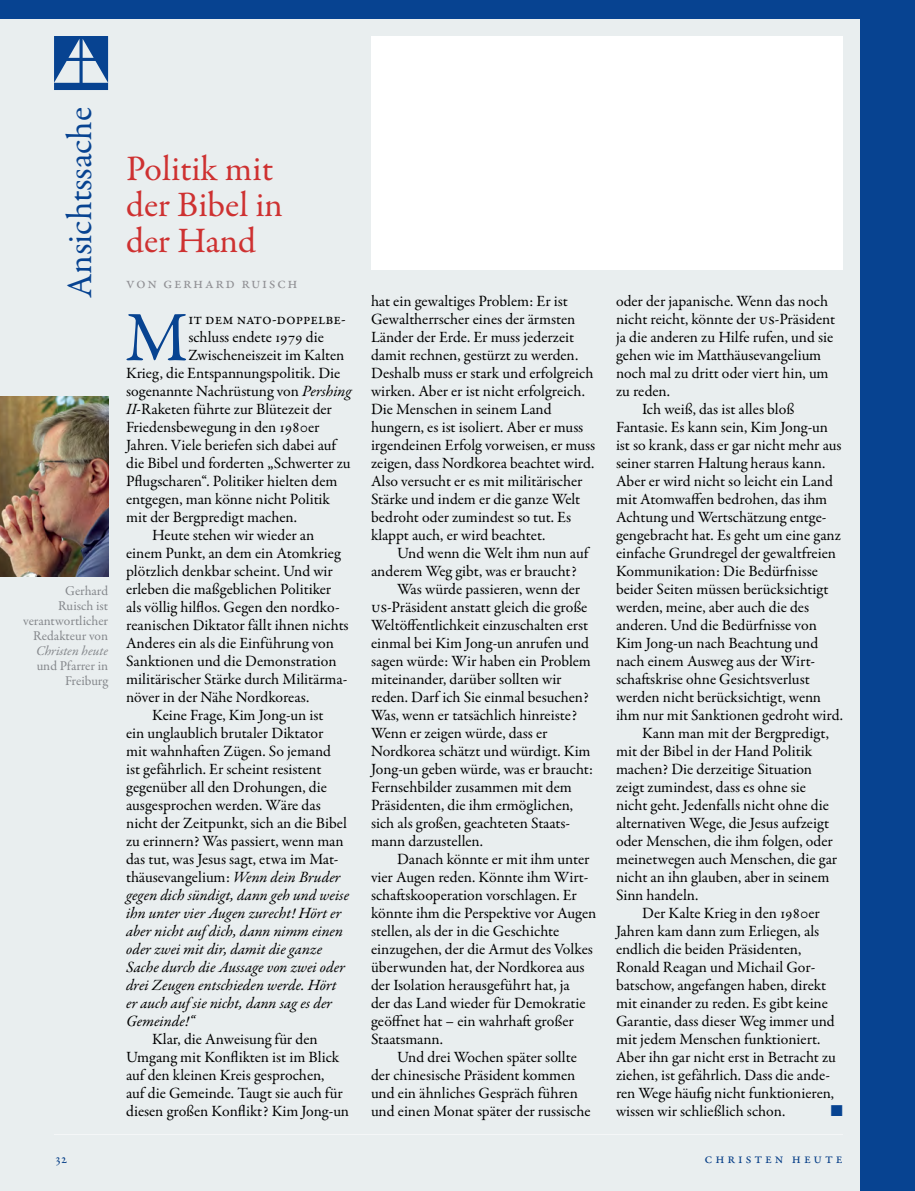
<style>
.page{position:relative;width:915px;height:1191px;background:#fff}
.page>*{position:absolute;margin:0;border:0;box-sizing:border-box;transform-origin:0 0}
.Text_mit_Initiale{font:71.25px "Garamond Premr Pro";color:#074391}
.t1{font:36px/36px "Garamond Premr Pro";color:#ce3131}
.Rubrik__Titel_in_Eck{font:36px "Garamond Premr Pro";color:#074391}
.Text_mit_Initiale-2{font:15.75px/18px "Garamond Premr Pro";letter-spacing:-.005em;color:#000}
.Autor_vor_Artikel{font:15.75px "Garamond Premr Pro";letter-spacing:.1em;color:#919195}
.t2{font:15.75px "Zapf Dingbats ITC";color:#074391}
.t3{font:14.25px "Garamond Premr Pro";letter-spacing:.2em;color:#074391}
.t4{font:13.5px/15px "Garamond Premr Pro";letter-spacing:-.005em;color:#919195;text-align:right}
.t5{font:italic 13.5px "Garamond Premr Pro";letter-spacing:-.005em;color:#919195}
.s1{font-style:italic}
</style>
<div class="page">
<div style="left:0;top:0;width:914px;height:1191px;background:#e9eeef"></div>
<div style="left:0;top:0;width:914px;height:18px;background:#074391"></div>
<div style="left:860px;top:0;width:54px;height:1191px;background:#074391"></div>
<hr style="left:54px;top:1134px;width:788px;height:1px;background:#919195">
<svg style="left:54px;top:36px;width:54px;height:54px"></svg>
<div style="left:371px;top:36px;width:471px;height:234px;background:#fff"></div>
<img style="left:0;top:396px;width:108px;height:180px">
<p class="Rubrik__Titel_in_Eck" style="left:58px;top:298px;width:192px;rotate:-90deg">Ansichtssache</p>
<p class="t4" style="left:23px;top:583px;width:86px">Gerhard<br>Ruisch ist verantwortlicher<br>Redakteur von</p>
<p class="t5" style="left:36px;top:642px;width:73px">Christen heute</p>
<p class="t4" style="left:37px;top:658px;width:73px">und Pfarrer in<br>Freiburg</p>
<p class="t1" style="left:126px;top:152px;width:158px">Politik mit der Bibel in der Hand</p>
<p class="Autor_vor_Artikel" style="left:126px;top:274px;width:173px">Von Gerhard Ruisch</p>
<p class="Text_mit_Initiale" style="left:125px;top:295px;width:65px">M</p>
<p class="Text_mit_Initiale-2" style="left:188px;top:310px;width:159px">it dem NATO-Doppelbe-</p>
<p class="Text_mit_Initiale-2" style="left:188px;top:328px;width:137px">schluss endete 1979 die</p>
<p class="Text_mit_Initiale-2" style="left:188px;top:346px;width:157px">Zwischeneiszeit im Kalten</p>
<p class="Text_mit_Initiale-2" style="left:126px;top:364px;width:216px">Krieg, die Entspannungspolitik. Die</p>
<p class="Text_mit_Initiale-2" style="left:126px;top:382px;width:227px">sogenannte Nachrüstung von <span class="s1">Pershing</span></p>
<p class="Text_mit_Initiale-2" style="left:126px;top:400px;width:207px"><span class="s1">II-</span>Raketen führte zur Blütezeit der</p>
<p class="Text_mit_Initiale-2" style="left:126px;top:418px;width:195px">Friedensbewegung in den 1980er</p>
<p class="Text_mit_Initiale-2" style="left:126px;top:436px;width:213px">Jahren. Viele beriefen sich dabei auf</p>
<p class="Text_mit_Initiale-2" style="left:126px;top:454px;width:226px">die Bibel und forderten „Schwerter zu</p>
<p class="Text_mit_Initiale-2" style="left:126px;top:472px;width:213px">Pflugscharen“. Politiker hielten dem</p>
<p class="Text_mit_Initiale-2" style="left:126px;top:490px;width:205px">entgegen, man könne nicht Politik</p>
<p class="Text_mit_Initiale-2" style="left:126px;top:508px;width:172px">mit der Bergpredigt machen.</p>
<p class="Text_mit_Initiale-2" style="left:126px;top:526px;width:224px;text-indent:26px">Heute stehen wir wieder an einem Punkt, an dem ein Atomkrieg plötzlich denkbar scheint. Und wir erleben die maßgeblichen Politiker als völlig hilflos. Gegen den nordko&shy;reanischen Diktator fällt ihnen nichts Anderes ein als die Einführung von Sanktionen und die Demonstration militärischer Stärke durch Militärma&shy;növer in der Nähe Nordkoreas.</p>
<p class="Text_mit_Initiale-2" style="left:126px;top:706px;width:224px;text-indent:26px">Keine Frage, Kim Jong-un ist<br>ein unglaublich brutaler Diktator<br>mit wahnhaften Zügen. So jemand<br>ist gefährlich. Er scheint resistent gegenüber all den Drohungen, die ausgesprochen werden. Wäre das nicht der Zeitpunkt, sich an die Bibel zu erinnern? Was passiert, wenn man das tut, was Jesus sagt, etwa im Mat&shy;thäusevangelium: <span class="s1">Wenn dein Bruder gegen dich sündigt, dann geh und weise ihn unter vier Augen zurecht! Hört er aber nicht auf dich, dann nimm einen oder zwei mit dir, damit die ganze Sache durch die Aussage von zwei oder drei Zeugen entschieden werde. Hört er auch auf sie nicht, dann sag es der Gemeinde!“</span></p>
<p class="Text_mit_Initiale-2" style="left:126px;top:1030px;width:224px;text-indent:26px">Klar, die Anweisung für den Umgang mit Konflikten ist im Blick auf den kleinen Kreis gesprochen,<br>auf die Gemeinde. Taugt sie auch für diesen großen Konflikt? Kim Jong-un</p>
<p class="Text_mit_Initiale-2" style="left:371px;top:292px;width:225px">hat ein gewaltiges Problem: Er ist Gewaltherrscher eines der ärmsten Länder der Erde. Er muss jederzeit damit rechnen, gestürzt zu werden.<br>Deshalb muss er stark und erfolgreich wirken. Aber er ist nicht erfolgreich.<br>Die Menschen in seinem Land hungern, es ist isoliert. Aber er muss irgendeinen Erfolg vorweisen, er muss zeigen, dass Nordkorea beachtet wird.<br>Also versucht er es mit militärischer Stärke und indem er die ganze Welt bedroht oder zumindest so tut. Es klappt auch, er wird beachtet.</p>
<p class="Text_mit_Initiale-2" style="left:371px;top:544px;width:220px;text-indent:26px">Und wenn die Welt ihm nun auf anderem Weg gibt, was er braucht?</p>
<p class="Text_mit_Initiale-2" style="left:371px;top:580px;width:223px;text-indent:26px">Was würde passieren, wenn der US-Präsident anstatt gleich die große Weltöffentlichkeit einzuschalten erst einmal bei Kim Jong-un anrufen und sagen würde: Wir haben ein Problem miteinander, darüber sollten wir reden. Darf ich Sie einmal besuchen?<br>Was, wenn er tatsächlich hinreiste?<br>Wenn er zeigen würde, dass er Nordkorea schätzt und würdigt. Kim Jong-un geben würde, was er braucht:<br>Fernsehbilder zusammen mit dem Präsidenten, die ihm ermöglichen, sich als großen, geachteten Staats&shy;mann darzustellen.</p>
<p class="Text_mit_Initiale-2" style="left:371px;top:850px;width:227px;text-indent:26px">Danach könnte er mit ihm unter vier Augen reden. Könnte ihm Wirt&shy;schaftskooperation vorschlagen. Er könnte ihm die Perspektive vor Augen stellen, als der in die Geschichte einzugehen, der die Armut des Volkes überwunden hat, der Nordkorea aus der Isolation herausgeführt hat, ja<br>der das Land wieder für Demokratie geöffnet hat – ein wahrhaft großer<br>Staatsmann.</p>
<p class="Text_mit_Initiale-2" style="left:371px;top:1048px;width:221px;text-indent:26px">Und drei Wochen später sollte der chinesische Präsident kommen und ein ähnliches Gespräch führen und einen Monat später der russische</p>
<p class="Text_mit_Initiale-2" style="left:615px;top:292px;width:221px">oder der japanische. Wenn das noch nicht reicht, könnte der US-Präsident ja die anderen zu Hilfe rufen, und sie gehen wie im Matthäusevangelium noch mal zu dritt oder viert hin, um zu reden.</p>
<p class="Text_mit_Initiale-2" style="left:615px;top:400px;width:228px;text-indent:26px">Ich weiß, das ist alles bloß Fantasie. Es kann sein, Kim Jong-un ist so krank, dass er gar nicht mehr aus seiner starren Haltung heraus kann.<br>Aber er wird nicht so leicht ein Land mit Atomwaffen bedrohen, das ihm Achtung und Wertschätzung entge&shy;gengebracht hat. Es geht um eine ganz einfache Grundregel der gewaltfreien Kommunikation: Die Bedürfnisse beider Seiten müssen berücksichtigt werden, meine, aber auch die des anderen. Und die Bedürfnisse von Kim Jong-un nach Beachtung und nach einem Ausweg aus der Wirt&shy;schaftskrise ohne Gesichtsverlust werden nicht berücksichtigt, wenn ihm nur mit Sanktionen gedroht wird.</p>
<p class="Text_mit_Initiale-2" style="left:615px;top:724px;width:223px;text-indent:26px">Kann man mit der Bergpredigt, mit der Bibel in der Hand Politik machen? Die derzeitige Situation zeigt zumindest, dass es ohne sie nicht geht. Jedenfalls nicht ohne die alternativen Wege, die Jesus aufzeigt oder Menschen, die ihm folgen, oder meinetwegen auch Menschen, die gar nicht an ihn glauben, aber in seinem<br>Sinn handeln.</p>
<p class="Text_mit_Initiale-2" style="left:615px;top:904px;width:221px;text-indent:26px">Der Kalte Krieg in den 1980er Jahren kam dann zum Erliegen, als endlich die beiden Präsidenten, Ronald Reagan und Michail Gor&shy;batschow, angefangen haben, direkt mit einander zu reden. Es gibt keine Garantie, dass dieser Weg immer und mit jedem Menschen funktioniert.<br>Aber ihn gar nicht erst in Betracht zu ziehen, ist gefährlich. Dass die ande&shy;ren Wege häufig nicht funktionieren, wissen wir schließlich schon.</p>
<p class="t2" style="left:830px;top:1103px;width:13px">■</p>
<p class="t3" style="left:54px;top:1149px;width:15px">32</p>
<p class="t3" style="left:704px;top:1149px;width:140px">Christen heute</p>
</div>
